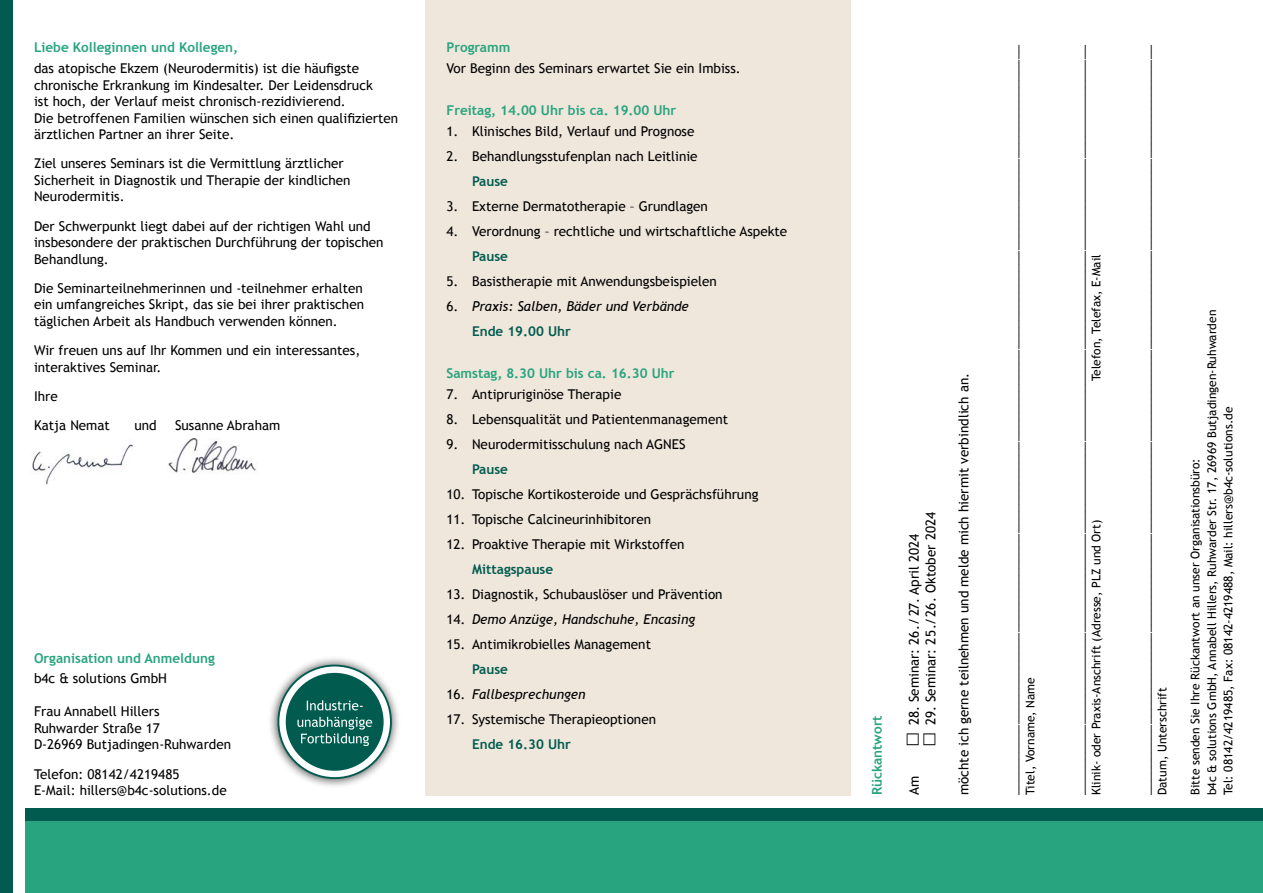
<style>
.page{position:relative;width:1263px;height:893px;background:#fff}
.page>*{position:absolute;margin:0;border:0;box-sizing:border-box;transform-origin:0 0}
.t1{font:13.5px/16.5px "Trebuchet MS";color:#000}
.t2{font:700 13.5px "Trebuchet MS";color:#28a47e}
.t3{font:italic 13.5px/25px "Trebuchet MS";color:#000}
.t4{font:700 13.5px "Trebuchet MS";color:#015c4f}
.t5{font:12px/16.5px "Trebuchet MS";color:#000}
.s1{font-style:normal}
.s2{font-weight:700;font-style:normal;color:#015c4f}
.s3{font-size:25.5px}
</style>
<div class="page">
<div style="left:425px;top:0;width:425px;height:795px;background:#efe6dc"></div>
<div style="left:26px;top:816px;width:1237px;height:77px;background:#28a47e"></div>
<div style="left:0;top:0;width:13px;height:893px;background:#015c4f"></div>
<div style="left:26px;top:808px;width:1237px;height:13px;background:#015c4f"></div>
<img style="left:168px;top:438px;width:89px;height:35px">
<img style="left:32px;top:444px;width:100px;height:41px">
<div style="left:268px;top:655px;width:133px;height:134px;background:#000;opacity:.75"></div>
<svg style="left:278px;top:666px;width:113px;height:112px"></svg>
<div style="left:277px;top:665px;width:115px;height:114px;border:2px solid #015c4f;border-radius:50%"></div>
<div style="left:286px;top:673px;width:98px;height:98px;background:#015c4f;border-radius:50%"></div>
<svg style="left:297px;top:717px;width:75px;height:29px"></svg>
<svg style="left:307px;top:700px;width:56px;height:10px"></svg>
<p class="t2" style="left:34px;top:39px;width:206px">Liebe Kolleginnen und Kollegen,</p>
<p class="t1" style="left:34px;top:60px;width:366px">das atopische Ekzem (Neurodermitis) ist die häufigste chronische Erkrankung im Kindesalter. Der Leidensdruck<br>ist hoch, der Verlauf meist chronisch-rezidivierend.<br>Die betroffenen Familien wünschen sich einen qualifizierten ärztlichen Partner an ihrer Seite.</p>
<p class="t1" style="left:34px;top:156px;width:318px">Ziel unseres Seminars ist die Vermittlung ärztlicher<br>Sicherheit in Diagnostik und Therapie der kindlichen<br>Neurodermitis.</p>
<p class="t1" style="left:34px;top:218px;width:351px">Der Schwerpunkt liegt dabei auf der richtigen Wahl und insbesondere der praktischen Durchführung der topischen<br>Behandlung.</p>
<p class="t1" style="left:34px;top:280px;width:332px;text-align:justify">Die Seminarteilnehmerinnen und -teilnehmer erhalten ein umfangreiches Skript, das sie bei ihrer praktischen täglichen Arbeit als Handbuch verwenden können.</p>
<p class="t1" style="left:34px;top:342px;width:328px">Wir freuen uns auf Ihr Kommen und ein interessantes, interaktives Seminar.</p>
<p class="t1" style="left:34px;top:382px;width:77px;line-height:29.2px">Ihre<br>Katja Nemat</p>
<p class="t1" style="left:135px;top:417px;width:24px">und</p>
<p class="t1" style="left:175px;top:417px;width:107px">Susanne Abraham</p>
<p class="t2" style="left:34px;top:649px;width:182px">Organisation und Anmeldung</p>
<p class="t1" style="left:34px;top:670px;width:135px">b4c &amp; solutions GmbH</p>
<p class="t1" style="left:34px;top:703px;width:199px">Frau Annabell Hillers<br>Ruhwarder Straße 17<br>D-26969 Butjadingen-Ruhwarden</p>
<p class="t1" style="left:34px;top:766px;width:194px">Telefon: 08142/4219485<br>E-Mail: hillers@b4c-solutions.de</p>
<p class="t2" style="left:446px;top:39px;width:65px">Programm</p>
<p class="t1" style="left:446px;top:60px;width:296px">Vor Beginn des Seminars erwartet Sie ein Imbiss.</p>
<p class="t2" style="left:446px;top:102px;width:231px">Freitag, 14.00 Uhr bis ca. 19.00 Uhr</p>
<p class="t1" style="left:446px;top:123px;width:249px">1. Klinisches Bild, Verlauf und Prognose</p>
<p class="t1" style="left:446px;top:148px;width:253px">2. Behandlungsstufenplan nach Leitlinie</p>
<p class="t4" style="left:472px;top:173px;width:38px">Pause</p>
<p class="t1" style="left:446px;top:198px;width:263px">3. Externe Dermatotherapie – Grundlagen</p>
<p class="t1" style="left:446px;top:223px;width:342px">4. Verordnung – rechtliche und wirtschaftliche Aspekte</p>
<p class="t4" style="left:472px;top:248px;width:38px">Pause</p>
<p class="t1" style="left:446px;top:273px;width:272px">5. Basistherapie mit Anwendungsbeispielen</p>
<p class="t3" style="left:472px;top:294px;width:218px;text-indent:-26px"><span class="s1">6.</span> Praxis: Salben, Bäder und Verbände<br><span class="s2">Ende 19.00 Uhr</span></p>
<p class="t2" style="left:446px;top:365px;width:230px">Samstag, 8.30 Uhr bis ca. 16.30 Uhr</p>
<p class="t1" style="left:446px;top:386px;width:176px">7. Antipruriginöse Therapie</p>
<p class="t1" style="left:446px;top:411px;width:283px">8. Lebensqualität und Patientenmanagement</p>
<p class="t1" style="left:446px;top:436px;width:240px">9. Neurodermitisschulung nach AGNES</p>
<p class="t4" style="left:472px;top:460px;width:38px">Pause</p>
<p class="t1" style="left:446px;top:486px;width:313px">10. Topische Kortikosteroide und Gesprächsführung</p>
<p class="t1" style="left:446px;top:511px;width:206px">11. Topische Calcineurinhibitoren</p>
<p class="t1" style="left:446px;top:536px;width:239px">12. Proaktive Therapie mit Wirkstoffen</p>
<p class="t4" style="left:472px;top:560px;width:83px">Mittagspause</p>
<p class="t1" style="left:446px;top:586px;width:278px">13. Diagnostik, Schubauslöser und Prävention</p>
<p class="t3" style="left:446px;top:607px;width:250px"><span class="s1">14.</span> Demo Anzüge, Handschuhe, Encasing</p>
<p class="t1" style="left:446px;top:636px;width:206px">15. Antimikrobielles Management</p>
<p class="t4" style="left:472px;top:660px;width:38px">Pause</p>
<p class="t3" style="left:446px;top:682px;width:140px"><span class="s1">16.</span> Fallbesprechungen</p>
<p class="t1" style="left:446px;top:711px;width:211px">17. Systemische Therapieoptionen</p>
<p class="t4" style="left:472px;top:735px;width:100px">Ende 16.30 Uhr</p>
<p class="t2" style="left:868px;top:795px;width:81px;rotate:-90deg">Rückantwort</p>
<p class="t1" style="left:923px;top:747px;width:237px;rotate:-90deg"><span class="s3">□</span> 29. Seminar: 25./26. Oktober 2024</p>
<p class="t1" style="left:906px;top:795px;width:263px;rotate:-90deg">Am <span class="s3">□</span> 28. Seminar: 26./27. April 2024</p>
<p class="t1" style="left:956px;top:795px;width:424px;rotate:-90deg">möchte ich gerne teilnehmen und melde mich hiermit verbindlich an.</p>
<p class="t1" style="left:1005px;top:795px;width:751px;rotate:-90deg">__________________________________________________________________________________________________________</p>
<p class="t5" style="left:1022px;top:795px;width:119px;rotate:-90deg">Titel, Vorname, Name</p>
<p class="t1" style="left:1071px;top:795px;width:751px;rotate:-90deg">__________________________________________________________________________________________________________</p>
<p class="t5" style="left:1088px;top:381px;width:128px;rotate:-90deg">Telefon, Telefax, E-Mail</p>
<p class="t5" style="left:1088px;top:795px;width:277px;rotate:-90deg">Klinik- oder Praxis-Anschrift (Adresse, PLZ und Ort)</p>
<p class="t1" style="left:1137px;top:795px;width:751px;rotate:-90deg">__________________________________________________________________________________________________________</p>
<p class="t5" style="left:1154px;top:795px;width:109px;rotate:-90deg">Datum, Unterschrift</p>
<p class="t5" style="left:1187px;top:795px;width:487px;rotate:-90deg">Bitte senden Sie Ihre Rückantwort an unser Organisationsbüro:<br>b4c &amp; solutions GmbH, Annabell Hillers, Ruhwarder Str. 17, 26969 Butjadingen-Ruhwarden<br>Tel: 08142/4219485, Fax: 08142-4219488, Mail: hillers@b4c-solutions.de</p>
</div>
